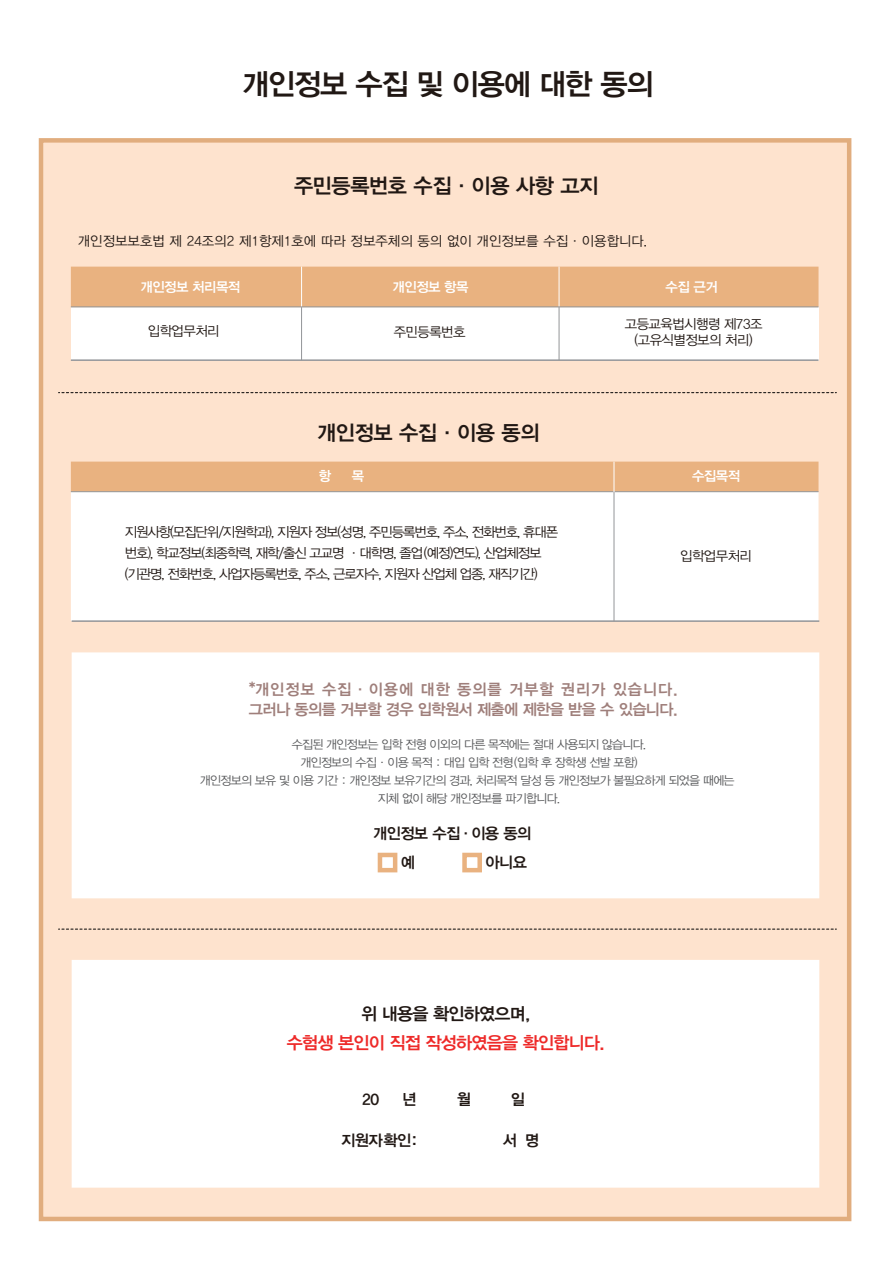
<style>
.page{position:relative;width:893px;height:1263px;background:#fff}
.page>*{position:absolute;margin:0;border:0;box-sizing:border-box;transform-origin:0 0}
.t1{font:29.55px "YDIYGO340";letter-spacing:-.04em;color:#211814}
.t2{font:20.85px "YDIYGO340";letter-spacing:-.02em;color:#211814}
.t3{font:17.4px "YDIYGO340";letter-spacing:-.04em;color:#ee2a29}
.t4{font:17.4px "YDIYGO340";letter-spacing:-.04em;color:#211814}
.t5{font:15.45px/20.5px "YDIYGO340";letter-spacing:-.04em;color:#9f7f7b}
.t6{font:15.45px/28.2px "YDIYGO340";letter-spacing:-.04em;color:#211814}
.t7{font:13.5px/21px "YDIYGO320";letter-spacing:-.08em;color:#211814}
.t8{font:13.5px "YDIYGO320";color:#211814}
.t9{font:13.5px "YDIYGO340";letter-spacing:-.04em;color:#fff}
.t10{font:13.5px/16.5px "YDIYGO320";letter-spacing:-.04em;color:#211814;text-align:center}
.t11{font:12px/18px "YDIYGO320";letter-spacing:-.06em;color:#57585a;text-align:center}
</style>
<div class="page">
<div style="left:39px;top:138px;width:812px;height:1083px;background:#fee3ce;border:4px solid #e1ad7e"></div>
<div style="left:71px;top:492px;width:747px;height:129px;background:#fff"></div>
<div style="left:71px;top:306px;width:747px;height:54px;background:#fff"></div>
<div style="left:71px;top:267px;width:747px;height:39px;background:#e9b280"></div>
<div style="left:72px;top:652px;width:747px;height:246px;background:#fff"></div>
<div style="left:71px;top:461px;width:747px;height:30px;background:#e9b280"></div>
<svg style="left:58px;top:392px;width:778px;height:1px"></svg>
<svg style="left:58px;top:928px;width:778px;height:1px"></svg>
<div style="left:378px;top:852px;width:19px;height:20px;border:4px solid #e9b280"></div>
<div style="left:462px;top:852px;width:20px;height:20px;border:4px solid #e9b280"></div>
<div style="left:72px;top:960px;width:747px;height:227px;background:#fff"></div>
<hr style="left:301px;top:307px;width:1px;height:53px;background:#939598">
<hr style="left:301px;top:267px;width:1px;height:40px;background:#fff">
<hr style="left:559px;top:307px;width:1px;height:53px;background:#939598">
<hr style="left:559px;top:267px;width:1px;height:40px;background:#fff">
<hr style="left:71px;top:359px;width:747px;height:2px;background:#939598">
<hr style="left:71px;top:306px;width:747px;height:1px;background:#939598">
<hr style="left:71px;top:491px;width:747px;height:1px;background:#939598">
<hr style="left:72px;top:620px;width:747px;height:2px;background:#939598">
<hr style="left:614px;top:492px;width:1px;height:129px;background:#939598">
<hr style="left:614px;top:462px;width:1px;height:30px;background:#fff">
<svg style="left:500px;top:1117px;width:4px;height:13px"></svg>
<svg style="left:540px;top:1117px;width:3px;height:13px"></svg>
<h1 class="t1" style="left:242px;top:67px;width:413px">개인정보 수집 및 이용에 대한 동의</h1>
<h2 class="t2" style="left:294px;top:173px;width:306px">주민등록번호 수집·이용 사항 고지</h2>
<p class="t8" style="left:78px;top:233px;width:571px">개인정보보호법 제 24조의2 제1항제1호에 따라 정보주체의 동의 없이 개인정보를 수집·이용합니다.</p>
<p class="t9" style="left:141px;top:279px;width:101px">개인정보 처리목적</p>
<p class="t9" style="left:393px;top:279px;width:78px">개인정보 항목</p>
<p class="t9" style="left:665px;top:279px;width:54px">수집 근거</p>
<p class="t7" style="left:148px;top:321px;width:73px">입학업무처리</p>
<p class="t7" style="left:394px;top:322px;width:73px">주민등록번호</p>
<p class="t10" style="left:625px;top:316px;width:139px">고등교육법시행령 제73조 (고유식별정보의 처리)</p>
<h2 class="t2" style="left:317px;top:420px;width:224px">개인정보 수집·이용 동의</h2>
<p class="t9" style="left:319px;top:468px;width:14px">항</p>
<p class="t9" style="left:352px;top:468px;width:14px">목</p>
<p class="t7" style="left:125px;top:521px;width:435px">지원사항(모집단위/지원학과), 지원자 정보(성명, 주민등록번호, 주소, 전화번호, 휴대폰 번호), 학교정보(최종학력, 재학/출신 고교명 ·대학명, 졸업(예정)연도), 산업체정보 (기관명, 전화번호, 사업자등록번호, 주소, 근로자수, 지원자 산업체 업종, 재직기간)</p>
<p class="t9" style="left:692px;top:468px;width:50px">수집목적</p>
<p class="t7" style="left:680px;top:545px;width:73px">입학업무처리</p>
<p class="t5" style="left:249px;top:679px;width:430px">*개인정보 수집·이용에 대한 동의를 거부할 권리가 있습니다. 그러나 동의를 거부할 경우 입학원서 제출에 제한을 받을 수 있습니다.</p>
<p class="t11" style="left:200px;top:736px;width:536px">수집된 개인정보는 입학 전형 이외의 다른 목적에는 절대 사용되지 않습니다.<br>개인정보의 수집·이용 목적 : 대입 입학 전형(입학 후 장학생 선발 포함)<br>개인정보의 보유 및 이용 기간 : 개인정보 보유기간의 경과, 처리목적 달성 등 개인정보가 불필요하게 되었을 때에는 지체 없이 해당 개인정보를 파기합니다.</p>
<p class="t6" style="left:401px;top:819px;width:132px;text-indent:-28px">개인정보 수집·이용 동의 예</p>
<p class="t6" style="left:485px;top:848px;width:43px">아니요</p>
<p class="t4" style="left:361px;top:1003px;width:171px">위 내용을 확인하였으며,</p>
<p class="t3" style="left:287px;top:1032px;width:319px">수험생 본인이 직접 작성하였음을 확인합니다.</p>
<p class="t6" style="left:362px;top:1085px;width:18px">20</p>
<p class="t6" style="left:402px;top:1085px;width:16px">년</p>
<p class="t6" style="left:341px;top:1126px;width:78px">지원자확인:</p>
<p class="t6" style="left:457px;top:1085px;width:16px">월</p>
<p class="t6" style="left:511px;top:1085px;width:16px">일</p>
<p class="t6" style="left:503px;top:1126px;width:38px">서 명</p>
</div>
